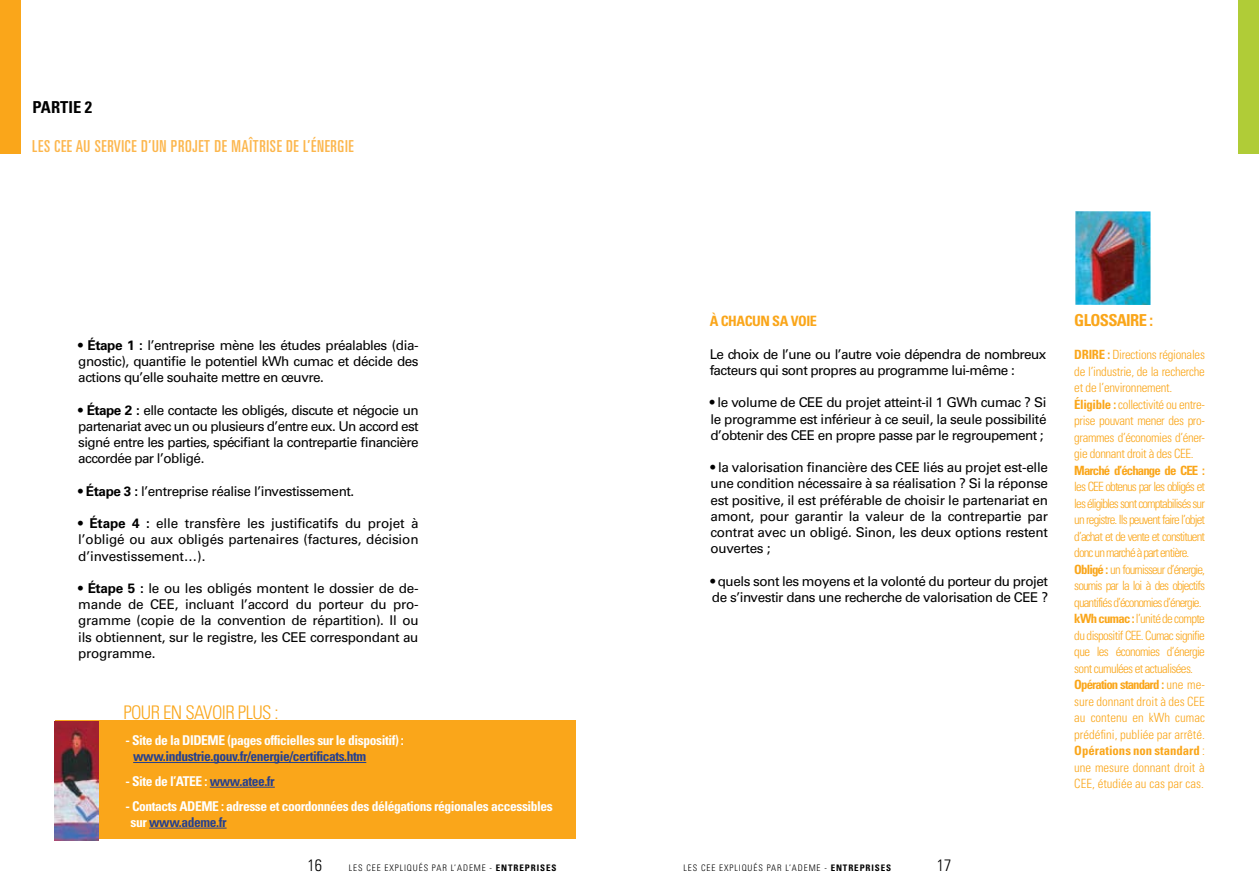
<style>
.page{position:relative;width:1259px;height:893px;background:#fff}
.page>*{position:absolute;margin:0;border:0;box-sizing:border-box;transform-origin:0 0}
.t1{font:300 condensed 18.75px "Univers LT Std";letter-spacing:-.03em;color:#faa61a}
.t2{font:ultra-condensed 16.5px "Univers LT Std";letter-spacing:.04em;color:#fcb64c}
.t3{font:700 condensed 16.5px "Univers LT Std";letter-spacing:-.04em;color:#faa61a}
.t4{font:700 condensed 16.5px "Univers LT Std";color:#000}
.t5{font:300 condensed 16.5px "Univers LT Std";color:#000}
.t6{font:700 condensed 14.25px "Univers LT Std";color:#faa61a}
.t7{font:13.5px/16.2px "Univers LT Std";letter-spacing:-.035em;color:#000;text-align:justify}
.t8{font:700 condensed 13.5px/16.2px "Univers LT Std";letter-spacing:-.03em;color:#fff}
.t9{font:700 condensed 13.5px "Univers LT Std";letter-spacing:-.03em;color:#25408f}
.t10{font:300 condensed 12.75px/16.5px "Univers LT Std";letter-spacing:-.07em;color:#faa61a}
.t11{font:300 condensed 12.75px/16.5px "Univers LT Std";letter-spacing:-.03em;color:#faa61a}
.t12{font:700 condensed 12.75px "Univers LT Std";color:#faa61a}
.t13{font:300 condensed 9px "Univers LT Std";letter-spacing:.1em;color:#000}
.t14{font:700 condensed 9px "Univers LT Std";letter-spacing:.1em;color:#000}
.s1{font-weight:700}
.s2{color:#25408f}
.s3{font-weight:300}
</style>
<div class="page">
<div style="left:0;top:0;width:20px;height:154px;background:#faa61a"></div>
<div style="left:1238px;top:0;width:21px;height:154px;background:#b0cc37"></div>
<div style="left:55px;top:720px;width:520px;height:119px;background:#faa61a"></div>
<hr style="left:133px;top:762px;width:233px;height:1px;background:#25408f">
<hr style="left:210px;top:787px;width:65px;height:1px;background:#25408f">
<hr style="left:149px;top:828px;width:78px;height:1px;background:#25408f">
<img style="left:54px;top:721px;width:44px;height:119px">
<img style="left:1075px;top:211px;width:75px;height:94px">
<p class="t4" style="left:33px;top:97px;width:61px">Partie 2</p>
<p class="t2" style="left:32px;top:137px;width:299px">LES CEE AU SERVICE D’UN PROJET DE MAÎTRISE DE L’ÉNERGIE</p>
<p class="t7" style="left:78px;top:337px;width:342px">• <span class="s1">Étape 1 :</span> l’entreprise mène les études préalables (dia&shy;gnostic), quantifie le potentiel kWh cumac et décide des actions qu’elle souhaite mettre en œuvre.</p>
<p class="t7" style="left:78px;top:402px;width:342px">• <span class="s1">Étape 2 :</span> elle contacte les obligés, discute et négocie un partenariat avec un ou plusieurs d’entre eux. Un accord est signé entre les parties, spécifiant la contrepartie financière accordée par l’obligé.</p>
<p class="t7" style="left:78px;top:483px;width:277px">• <span class="s1">Étape 3 :</span> l’entreprise réalise l’investissement.</p>
<p class="t7" style="left:78px;top:515px;width:342px">• <span class="s1">Étape 4 :</span> elle transfère les justificatifs du projet à l’obligé ou aux obligés partenaires (factures, décision d’investissement…).</p>
<p class="t7" style="left:78px;top:580px;width:342px">• <span class="s1">Étape 5 :</span> le ou les obligés montent le dossier de de&shy;mande de CEE, incluant l’accord du porteur du pro&shy;gramme (copie de la convention de répartition). Il ou ils obtiennent, sur le registre, les CEE correspondant au programme.</p>
<h1 class="t1" style="left:123px;top:702px;width:157px">Pour en savoir plus :</h1>
<p class="t8" style="left:125px;top:732px;width:65px">- Site de la DIDEME</p>
<p class="t8" style="left:227px;top:732px;width:178px">(pages officielles sur le dispositif) :</p>
<p class="t9" style="left:133px;top:748px;width:234px">www.industrie.gouv.fr/energie/certificats.htm</p>
<p class="t8" style="left:125px;top:773px;width:151px">- Site de l’ATEE : <span class="s2">www.atee.fr</span></p>
<p class="t8" style="left:125px;top:798px;width:71px">- Contacts ADEME</p>
<p class="t8" style="left:131px;top:798px;width:424px;text-indent:90px">: adresse et coordonnées des délégations régionales accessibles sur <span class="s2">www.ademe.fr</span></p>
<p class="t6" style="left:709px;top:313px;width:44px">À CHACUN</p>
<p class="t6" style="left:772px;top:313px;width:26px">SA VOIE</p>
<p class="t7" style="left:709px;top:346px;width:338px">Le choix de l’une ou l’autre voie dépendra de nombreux facteurs qui sont propres au programme lui-même :</p>
<p class="t7" style="left:709px;top:395px;width:338px">• le volume de CEE du projet atteint-il 1 GWh cumac ? Si le programme est inférieur à ce seuil, la seule possibilité d’obtenir des CEE en propre passe par le regroupement ;</p>
<p class="t7" style="left:710px;top:459px;width:339px">• la valorisation financière des CEE liés au projet est-elle une condition nécessaire à sa réalisation ? Si la réponse est positive, il est préférable de choisir le partenariat en amont, pour garantir la valeur de la contrepartie par contrat avec un obligé. Sinon, les deux options restent ouvertes ;</p>
<p class="t7" style="left:710px;top:573px;width:339px">• quels sont les moyens et la volonté du porteur du projet de s’investir dans une recherche de valorisation de CEE ?</p>
<p class="t5" style="left:307px;top:855px;width:16px">16</p>
<p class="t13" style="left:349px;top:862px;width:116px">LEs CEE EXPLI QUÉs PAR L’ADEME</p>
<p class="t14" style="left:489px;top:862px;width:68px"><span class="s3">-</span> entreprises</p>
<p class="t13" style="left:683px;top:862px;width:116px">LEs CEE EXPLI QUÉs PAR L’ADEME</p>
<p class="t14" style="left:824px;top:862px;width:68px"><span class="s3">-</span> entreprises</p>
<p class="t5" style="left:937px;top:855px;width:16px">17</p>
<p class="t3" style="left:1074px;top:310px;width:80px">Glossaire :</p>
<p class="t12" style="left:1074px;top:347px;width:7px">DRIRE</p>
<p class="t11" style="left:1074px;top:347px;width:132px;text-indent:33px"><span class="s1">:</span> Directions régionales de l’industrie, de la recherche et de l’environnement.<br><span class="s1">Éligible :</span> collectivité ou entre&shy;prise pouvant mener des pro&shy;grammes d’économies d’éner&shy;gie donnant droit à des CEE.</p>
<p class="t12" style="left:1074px;top:462px;width:113px">Marché d’échange de CEE</p>
<p class="t12" style="left:1202px;top:462px;width:4px">:</p>
<p class="t10" style="left:1074px;top:478px;width:132px">les CEE obtenus par les obligés et les éligibles sont comptabilisés sur un registre. I ls peuvent faire l’objet d’achat et de vente et constituent donc un marché à part entière.<br><span class="s1">Obligé :</span> un fournisseur d’énergie, soumis par la loi à des objectifs quantifiés d’économies d’énergie. <span class="s1">kWh cumac :</span> l’unité de compte du dispositif CEE. Cumac signifie que les économies d’énergie sont cumulées et actualisées.<br><span class="s1">Opération standard :</span> une me&shy;sure donnant droit à des CEE au contenu en kWh cumac prédéfini, publiée par arrêté.<br><span class="s1">Opérations non standard</span> : une mesure donnant droit à<br>CEE, étudiée au cas par cas.</p>
</div>
